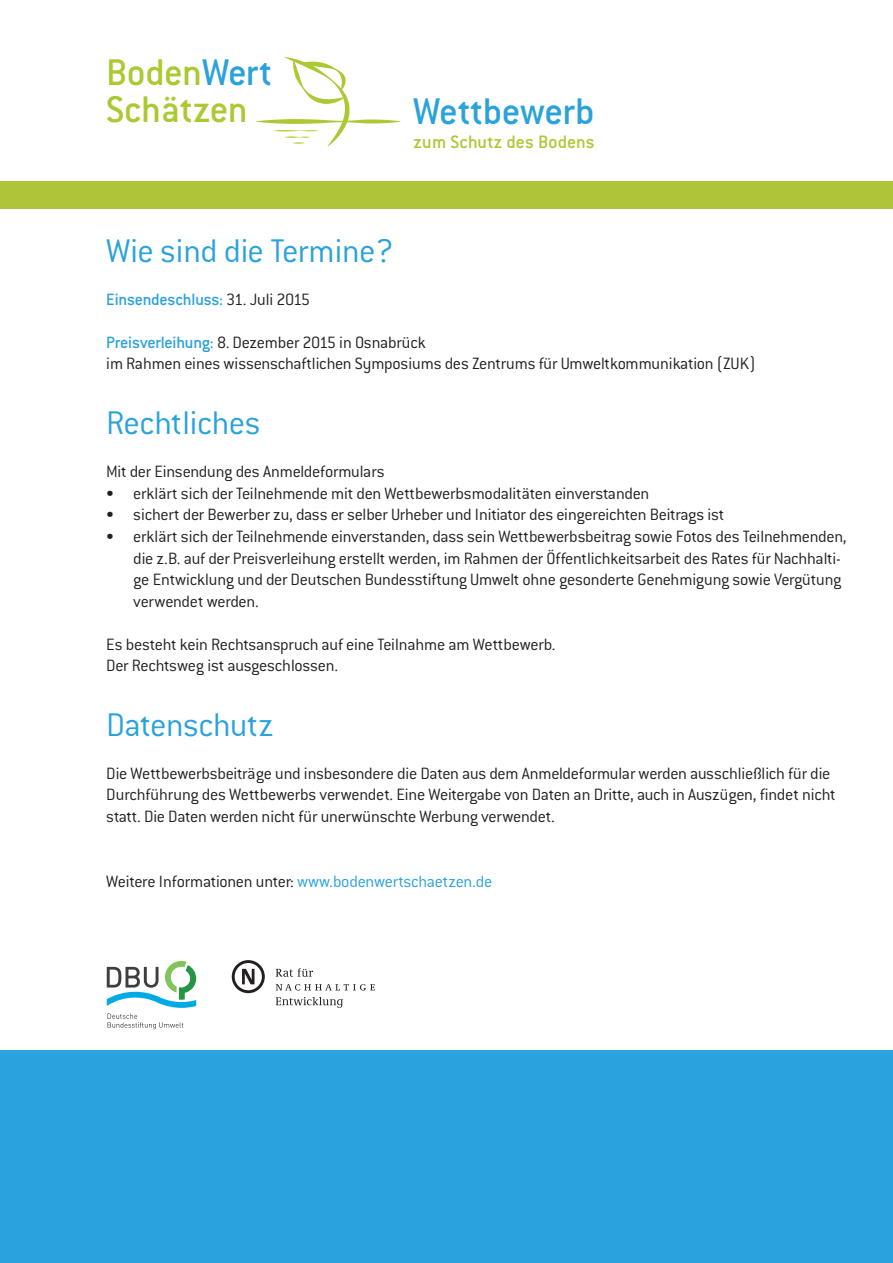
<style>
.page{position:relative;width:893px;height:1263px;background:#fff}
.page>*{position:absolute;margin:0;border:0;box-sizing:border-box;transform-origin:0 0}
.t1{font:500 40.8px/36.8px "Conduit ITC";letter-spacing:-.015em;color:#aac932}
.t2{font:500 40.8px "Conduit ITC";letter-spacing:-.01em;color:#2aa2db}
.t3{font:300 36px "Conduit ITC";letter-spacing:-.015em;color:#2aa2db}
.t4{font:500 19.8px "Conduit ITC";letter-spacing:.005em;color:#aac932}
.t5{font:300 18px/21.6px "Conduit ITC";letter-spacing:-.015em;color:#231f20}
.t6{font:500 18px "Conduit ITC";letter-spacing:-.01em;color:#2aa2db}
.s1{color:#2aa2db}
.s2{font-weight:300;color:#231f20}
.s3{font-weight:500;color:#2aa2db}
</style>
<div class="page">
<div style="left:0;top:1050px;width:893px;height:213px;background:#2aa2db"></div>
<svg style="left:107px;top:961px;width:89px;height:68px"></svg>
<svg style="left:276px;top:997px;width:67px;height:11px"></svg>
<svg style="left:276px;top:984px;width:99px;height:6px"></svg>
<svg style="left:276px;top:968px;width:37px;height:9px"></svg>
<svg style="left:232px;top:960px;width:33px;height:33px"></svg>
<svg style="left:256px;top:57px;width:144px;height:89px"></svg>
<div style="left:0;top:181px;width:893px;height:27px;background:#b0c43a"></div>
<p class="t1" style="left:106px;top:54px;width:167px">Boden<span class="s1">Wert<br></span>Schätzen</p>
<p class="t2" style="left:413px;top:88px;width:183px">Wettbewerb</p>
<p class="t4" style="left:413px;top:130px;width:183px">zum Schutz des Bodens</p>
<p class="t3" style="left:106px;top:231px;width:289px">Wie sind die Termine?</p>
<p class="t6" style="left:106px;top:289px;width:205px">Einsendeschluss: <span class="s2">31. Juli 2015</span></p>
<p class="t5" style="left:106px;top:331px;width:651px"><span class="s3">Preisverleihung:</span> 8. Dezember 2015 in Osnabrück<br>im Rahmen eines wissenschaftlichen Symposiums des Zentrums für Umweltkommunikation (ZUK)</p>
<p class="t3" style="left:106px;top:403px;width:156px">Rechtliches</p>
<p class="t5" style="left:106px;top:461px;width:280px">Mit der Einsendung des Anmeldeformulars</p>
<p class="t5" style="left:106px;top:482px;width:545px">• erklärt sich der Teilnehmende mit den Wettbewerbsmodalitäten einverstanden</p>
<p class="t5" style="left:106px;top:504px;width:620px">• sichert der Bewerber zu, dass er selber Urheber und Initiator des eingereichten Beitrags ist</p>
<p class="t5" style="left:133px;top:525px;width:715px;text-indent:-27px">• erklärt sich der Teilnehmende einverstanden, dass sein Wettbewerbsbeitrag sowie Fotos des Teilnehmenden, die z.B. auf der Preisverleihung erstellt werden, im Rahmen der Öffentlichkeitsarbeit des Rates für Nachhalti&shy;ge Entwicklung und der Deutschen Bundesstiftung Umwelt ohne gesonderte Genehmigung sowie Vergütung verwendet werden.</p>
<p class="t5" style="left:106px;top:633px;width:451px">Es besteht kein Rechtsanspruch auf eine Teilnahme am Wettbewerb.</p>
<p class="t5" style="left:106px;top:655px;width:233px">Der Rechtsweg ist ausgeschlossen.</p>
<p class="t3" style="left:106px;top:705px;width:169px">Datenschutz</p>
<p class="t5" style="left:106px;top:762px;width:731px">Die Wettbewerbsbeiträge und insbesondere die Daten aus dem Anmeldeformular werden ausschließlich für die<br>Durchführung des Wettbewerbs verwendet. Eine Weitergabe von Daten an Dritte, auch in Auszügen, findet nicht statt. Die Daten werden nicht für unerwünschte Werbung verwendet.</p>
<p class="t5" style="left:106px;top:870px;width:388px">Weitere Informationen unter: <span class="s1">www.bodenwertschaetzen.de</span></p>
</div>
